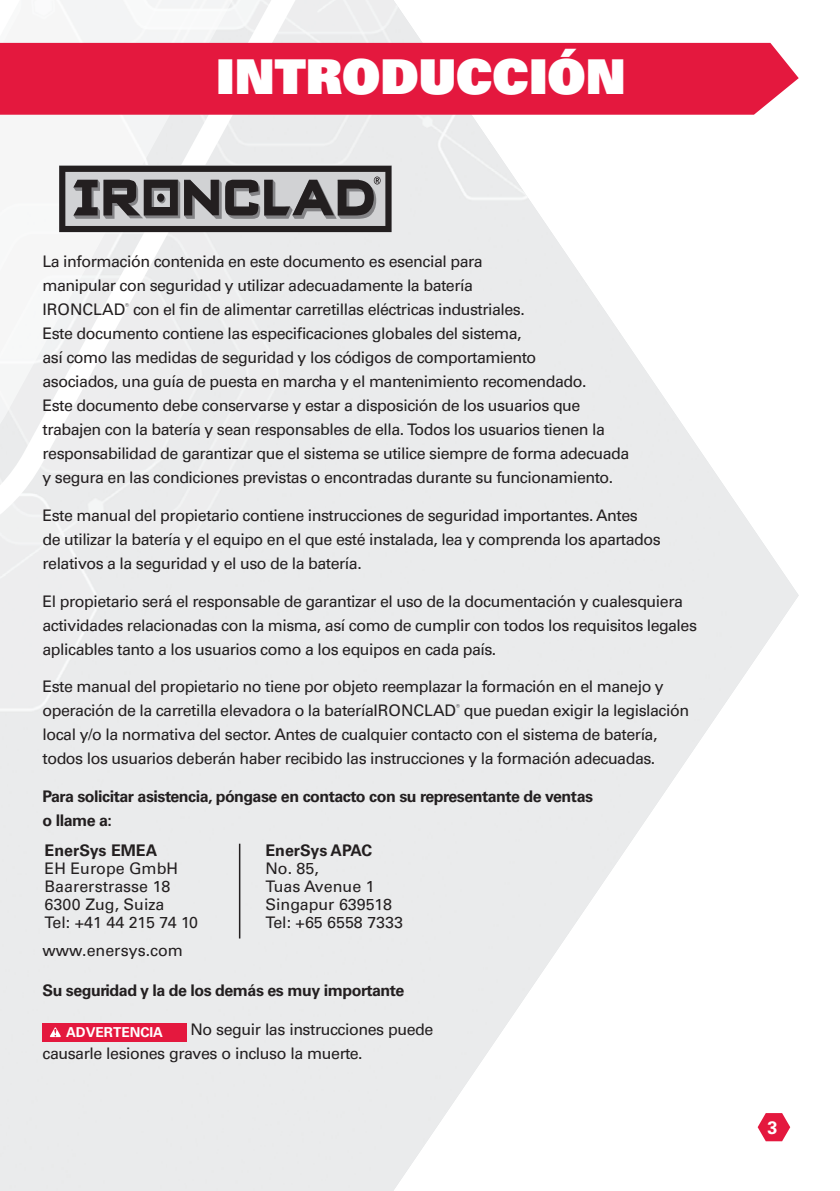
<style>
.page{position:relative;width:840px;height:1191px;background:#fff}
.page>*{position:absolute;margin:0;border:0;box-sizing:border-box;transform-origin:0 0}
.t1{font:48px "Univers LT Std X Black";color:#fff}
.t2{font:700 18px "Univers LT Pro 65";color:#fff}
.t3{font:16px/24px "Univers LT Pro 55 Roman";letter-spacing:-.03em;color:#231f20}
.t4{font:16px/18px "Univers LT Pro 55 Roman";color:#231f20}
.t5{font:700 16px/24px "Univers LT Pro 65";letter-spacing:-.03em;color:#231f20}
.t6{font:700 16px "Univers LT Pro 65";color:#231f20}
.t7{font:700 13.6px "Univers LT Pro 65";color:#fff}
</style>
<div class="page">
<img style="left:2px;top:42px;width:796px;height:1149px">
<svg style="left:2px;top:0;width:451px;height:553px;background:#eceded"></svg>
<svg style="left:2px;top:0;width:183px;height:301px;fill:#f6f6f6"></svg>
<div style="left:42px;top:1023px;width:144px;height:18px;background:#e4183e"></div>
<div style="left:2px;top:43px;width:796px;height:72px;background:#e4183e"></div>
<svg style="left:0;top:42px;width:2px;height:1149px"></svg>
<hr style="left:239px;top:843px;width:1px;height:95px;background:#231f20">
<svg style="left:59px;top:166px;width:332px;height:66px;background:#767476"></svg>
<svg style="left:50px;top:1027px;width:11px;height:10px"></svg>
<svg style="left:757px;top:1113px;width:32px;height:28px"></svg>
<h1 class="t1" style="left:216px;top:45px;width:411px">INTRODUCCIÓN</h1>
<p class="t3" style="left:42px;top:249px;width:588px">La información contenida en este documento es esencial para<br>manipular con seguridad y utilizar adecuadamente la batería<br>IRONCLAD<sup>®</sup> con el fin de alimentar carretillas eléctricas industriales.<br>Este documento contiene las especificaciones globales del sistema,<br>así como las medidas de seguridad y los códigos de comportamiento<br>asociados, una guía de puesta en marcha y el mantenimiento recomendado.<br>Este documento debe conservarse y estar a disposición de los usuarios que trabajen con la batería y sean responsables de ella. Todos los usuarios tienen la responsabilidad de garantizar que el sistema se utilice siempre de forma adecuada y segura en las condiciones previstas o encontradas durante su funcionamiento.</p>
<p class="t3" style="left:42px;top:502px;width:619px">Este manual del propietario contiene instrucciones de seguridad importantes. Antes<br>de utilizar la batería y el equipo en el que esté instalada, lea y comprenda los apartados relativos a la seguridad y el uso de la batería.</p>
<p class="t3" style="left:42px;top:588px;width:655px">El propietario será el responsable de garantizar el uso de la documentación y cualesquiera actividades relacionadas con la misma, así como de cumplir con todos los requisitos legales aplicables tanto a los usuarios como a los equipos en cada país.</p>
<p class="t3" style="left:42px;top:674px;width:648px">Este manual del propietario no tiene por objeto reemplazar la formación en el manejo y operación de la carretilla elevadora o la bateríaIRONCLAD<sup>®</sup> que puedan exigir la legislación local y/o la normativa del sector. Antes de cualquier contacto con el sistema de batería, todos los usuarios deberán haber recibido las instrucciones y la formación adecuadas.</p>
<p class="t5" style="left:42px;top:784px;width:552px">Para solicitar asistencia, póngase en contacto con su representante de ventas o llame a:</p>
<p class="t6" style="left:45px;top:841px;width:114px">EnerSys EMEA</p>
<p class="t4" style="left:45px;top:859px;width:155px">EH Europe GmbH<br>Baarerstrasse 18<br>6300 Zug, Suiza<br>Tel: +41 44 215 74 10</p>
<p class="t6" style="left:265px;top:841px;width:108px">EnerSys APAC</p>
<p class="t4" style="left:265px;top:859px;width:139px">No. 85,<br>Tuas Avenue 1<br>Singapur 639518<br>Tel: +65 6558 7333</p>
<p class="t4" style="left:42px;top:940px;width:142px">www.enersys.com</p>
<p class="t5" style="left:42px;top:978px;width:363px">Su seguridad y la de los demás es muy importante</p>
<p class="t7" style="left:66px;top:1024px;width:99px">ADVERTENCIA</p>
<p class="t3" style="left:42px;top:1017px;width:392px;text-indent:148px">No seguir las instrucciones puede causarle lesiones graves o incluso la muerte.</p>
<p class="t2" style="left:767px;top:1116px;width:12px">3</p>
</div>
